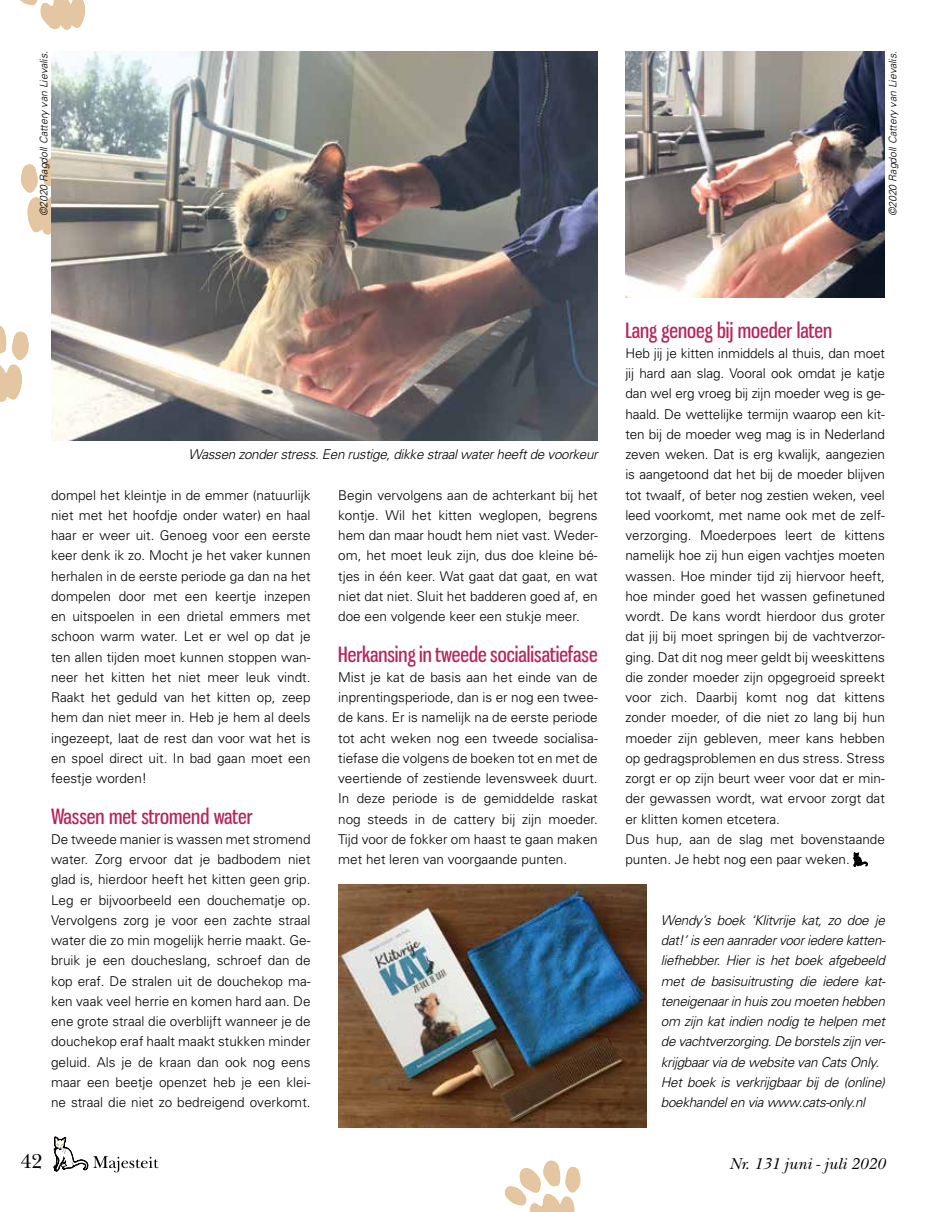
<style>
.page{position:relative;width:936px;height:1212px;background:#fff}
.page>*{position:absolute;margin:0;border:0;box-sizing:border-box;transform-origin:0 0}
.t1{font:21px "Gnuolane Rg";color:#b5255b}
.t2{font:21px "New Baskerville";color:#000}
.t3{font:italic 16.5px "New Baskerville";color:#000}
.t4{font:300 13.5px/20.2px "Univers";color:#000;text-align:justify}
.t5{font:italic 300 13.5px/20.2px "Univers";letter-spacing:-.025em;color:#000}
.t6{font:italic 300 10.5px "Univers";color:#000}
</style>
<div class="page">
<svg style="left:504px;top:1160px;width:77px;height:52px"></svg>
<svg style="left:20px;top:0;width:65px;height:30px"></svg>
<svg style="left:21px;top:158px;width:30px;height:77px"></svg>
<svg style="left:0;top:325px;width:29px;height:77px"></svg>
<svg style="left:853px;top:852px;width:14px;height:14px"></svg>
<img style="left:51px;top:51px;width:546px;height:389px">
<img style="left:625px;top:51px;width:259px;height:246px">
<img style="left:338px;top:884px;width:308px;height:243px">
<svg style="left:53px;top:1136px;width:105px;height:36px"></svg>
<p class="t6" style="left:38px;top:216px;width:167px;rotate:-90deg">©2020 Ragdoll Cattery van Lievalis.</p>
<p class="t6" style="left:886px;top:216px;width:167px;rotate:-90deg">©2020 Ragdoll Cattery van Lievalis.</p>
<p class="t5" style="left:188px;top:444px;width:410px">Wassen zonder stress. Een rustige, dikke straal water heeft de voorkeur</p>
<p class="t4" style="left:51px;top:484px;width:261px">dompel het kleintje in de emmer (natuurlijk niet met het hoofdje onder water) en haal haar er weer uit. Genoeg voor een eerste keer denk ik zo. Mocht je het vaker kunnen herhalen in de eerste periode ga dan na het dompelen door met een keertje inzepen en uitspoelen in een drietal emmers met schoon warm water. Let er wel op dat je ten allen tijden moet kunnen stoppen wane neer het kitten het niet meer leuk vindt.<br>Raakt het geduld van het kitten op, zeep hem dan niet meer in. Heb je hem al deels ingezeept, laat de rest dan voor wat het is en spoel direct uit. In bad gaan moet een feestje worden!</p>
<h1 class="t1" style="left:51px;top:803px;width:203px">Wassen met stromend water</h1>
<p class="t4" style="left:51px;top:828px;width:261px">De tweede manier is wassen met stromend water. Zorg ervoor dat je badbodem niet glad is, hierdoor heeft het kitten geen grip.<br>Leg er bijvoorbeeld een douchematje op.<br>Vervolgens zorg je voor een zachte straal water die zo min mogelijk herrie maakt. Gee bruik je een doucheslang, schroef dan de kop eraf. De stralen uit de douchekop mae ken vaak veel herrie en komen hard aan. De ene grote straal die overblijft wanneer je de douchekop eraf haalt maakt stukken minder geluid. Als je de kraan dan ook nog eens maar een beetje openzet heb je een kleie ne straal die niet zo bedreigend overkomt.</p>
<p class="t4" style="left:338px;top:484px;width:261px">Begin vervolgens aan de achterkant bij het kontje. Wil het kitten weglopen, begrens hem dan maar houdt hem niet vast. Wedere om, het moet leuk zijn, dus doe kleine bee tjes in één keer. Wat gaat dat gaat, en wat niet dat niet. Sluit het badderen goed af, en doe een volgende keer een stukje meer.</p>
<h1 class="t1" style="left:338px;top:641px;width:261px">Herkansing in tweede socialisatiefase</h1>
<p class="t4" style="left:338px;top:666px;width:261px">Mist je kat de basis aan het einde van de inprentingsperiode, dan is er nog een tweee de kans. Er is namelijk na de eerste periode tot acht weken nog een tweede socialisae tiefase die volgens de boeken tot en met de veertiende of zestiende levensweek duurt.<br>In deze periode is de gemiddelde raskat nog steeds in de cattery bij zijn moeder.<br>Tijd voor de fokker om haast te gaan maken met het leren van voorgaande punten.</p>
<h1 class="t1" style="left:625px;top:317px;width:208px">Lang genoeg bij moeder laten</h1>
<p class="t4" style="left:625px;top:342px;width:261px;text-align:left">Heb jij je kitten inmiddels al thuis, dan moet jij hard aan slag. Vooral ook omdat je katje dan wel erg vroeg bij zijn moeder weg is gee haald. De wettelijke termijn waarop een kite ten bij de moeder weg mag is in Nederland zeven weken. Dat is erg kwalijk, aangezien is aangetoond dat het bij de moeder blijven tot twaalf, of beter nog zestien weken, veel leed voorkomt, met name ook met de zelfe verzorging. Moederpoes leert de kittens namelijk hoe zij hun eigen vachtjes moeten wassen. Hoe minder tijd zij hiervoor heeft, hoe minder goed het wassen gefinetuned wordt. De kans wordt hierdoor dus groter dat jij bij moet springen bij de vachtverzore ging. Dat dit nog meer geldt bij weeskittens die zonder moeder zijn opgegroeid spreekt voor zich. Daarbij komt nog dat kittens zonder moeder, of die niet zo lang bij hun moeder zijn gebleven, meer kans hebben op gedragsproblemen en dus stress. Stress zorgt er op zijn beurt weer voor dat er mine der gewassen wordt, wat ervoor zorgt dat er klitten komen etcetera.<br>Dus hup, aan de slag met bovenstaande punten. Je hebt nog een paar weken.</p>
<p class="t5" style="left:660px;top:909px;width:226px">Wendy’s boek ‘Klitvrije kat, zo doe je dat!’ is een aanrader voor iedere katten&shy;liefhebber. Hier is het boek afgebeeld met de basisuitrusting die iedere kat&shy;teneigenaar in huis zou moeten hebben om zijn kat indien nodig te helpen met de vachtverzorging. De borstels zijn ver&shy;krijgbaar via de website van Cats Only.<br>Het boek is verkrijgbaar bij de (online) boekhandel en via www.cats-only.nl</p>
<h1 class="t2" style="left:20px;top:1149px;width:23px">42</h1>
<p class="t3" style="left:729px;top:1153px;width:157px">Nr. 131 juni - juli 2020</p>
</div>
